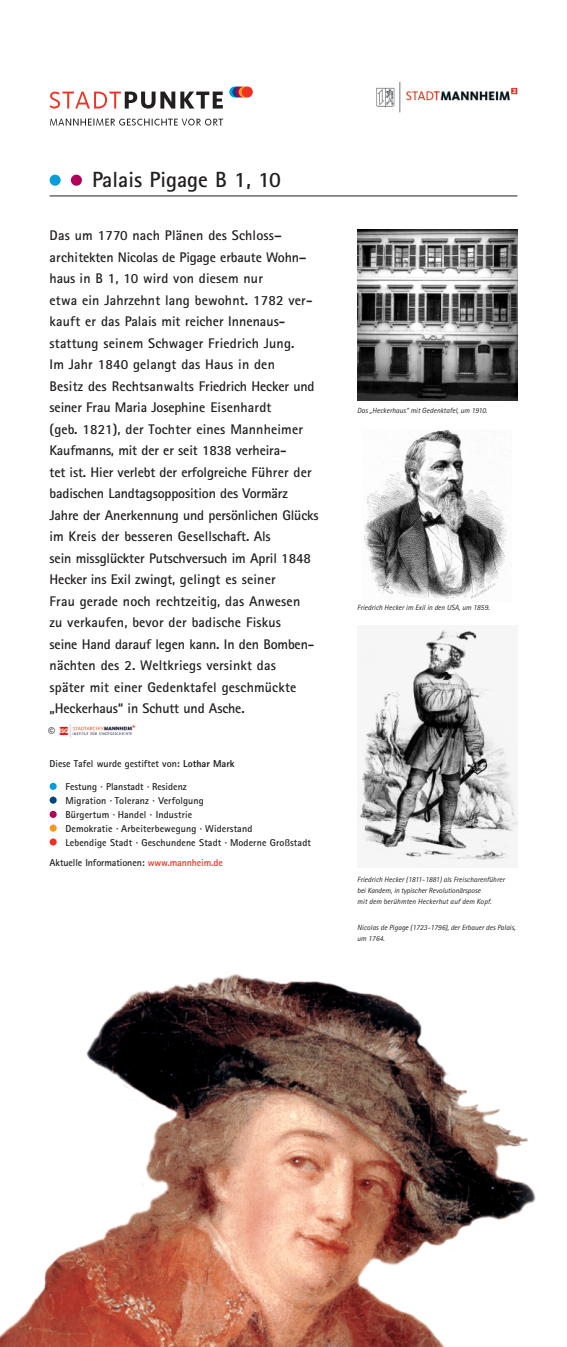
<style>
.page{position:relative;width:567px;height:1347px;background:#fff}
.page>*{position:absolute;margin:0;border:0;box-sizing:border-box;transform-origin:0 0}
.t1{font:700 22px "Rotis Sans Serif";color:#231f20}
.t2{font:700 14px/21.5px "Rotis Sans Serif";letter-spacing:.01em;color:#231f20}
.t3{font:300 14px "Rotis Sans Serif";color:#231f20}
.t4{font:700 10px/14px "Rotis Sans Serif";letter-spacing:.01em;color:#231f20}
.t5{font:700 10px "Rotis Sans Serif";letter-spacing:-.01em;color:#231f20}
.t6{font:italic 7.5px/11px "Rotis Sans Serif";color:#231f20}
.s1{font-weight:800}
.s2{color:#ef3122}
</style>
<div class="page">
<img style="left:0;top:974px;width:536px;height:372px">
<svg style="left:229px;top:86px;width:11px;height:12px"></svg>
<svg style="left:232px;top:86px;width:11px;height:12px"></svg>
<svg style="left:236px;top:86px;width:11px;height:12px"></svg>
<svg style="left:239px;top:86px;width:11px;height:12px"></svg>
<div style="left:242px;top:86px;width:11px;height:12px;background:#ef3122;border-radius:50%"></div>
<img style="left:376px;top:83px;width:142px;height:30px">
<svg style="left:50px;top:92px;width:173px;height:17px"></svg>
<svg style="left:50px;top:119px;width:173px;height:7px"></svg>
<hr style="left:50px;top:196px;width:467px;height:1px;background:#231f20">
<div style="left:71px;top:175px;width:11px;height:11px;background:#b1015c;border-radius:50%"></div>
<div style="left:50px;top:175px;width:11px;height:11px;background:#069ddc;border-radius:50%"></div>
<div style="left:50px;top:824px;width:7px;height:7px;background:#f7971d;border-radius:50%"></div>
<div style="left:50px;top:838px;width:7px;height:7px;background:#ef3122;border-radius:50%"></div>
<div style="left:50px;top:811px;width:7px;height:7px;background:#b1015c;border-radius:50%"></div>
<div style="left:50px;top:796px;width:7px;height:7px;background:#00467e;border-radius:50%"></div>
<div style="left:50px;top:783px;width:7px;height:7px;background:#069ddc;border-radius:50%"></div>
<img style="left:364px;top:429px;width:144px;height:170px">
<img style="left:357px;top:230px;width:160px;height:170px">
<img style="left:359px;top:630px;width:158px;height:234px">
<img style="left:59px;top:724px;width:77px;height:14px">
<h1 class="t1" style="left:92px;top:172px;width:190px">Palais Pigage B 1, 10</h1>
<p class="t2" style="left:50px;top:226px;width:271px">Das um 1770 nach Plänen des Schloss– architekten Nicolas de Pigage erbaute Wohn– haus in B 1, 10 wird von diesem nur<br>etwa ein Jahrzehnt lang bewohnt. 1782 ver&shy;kauft er das Palais mit reicher Innenaus&shy;stattung seinem Schwager Friedrich Jung.<br>Im Jahr 1840 gelangt das Haus in den<br>Besitz des Rechtsanwalts Friedrich Hecker und seiner Frau Maria Josephine Eisenhardt<br>(geb. 1821), der Tochter eines Mannheimer Kaufmanns, mit der er seit 1838 verheira-<br>tet ist. Hier verlebt der erfolgreiche Führer der badischen Landtagsopposition des Vormärz Jahre der Anerkennung und persönlichen Glücks im Kreis der besseren Gesellschaft. Als<br>sein missglückter Putschversuch im April 1848<br>Hecker ins Exil zwingt, gelingt es seiner<br>Frau gerade noch rechtzeitig, das Anwesen<br>zu verkaufen, bevor der badische Fiskus<br>seine Hand darauf legen kann. In den Bomben&shy;nächten des 2. Weltkriegs versinkt das<br>später mit einer Gedenktafel geschmückte „Heckerhaus“ in Schutt und Asche.</p>
<p class="t3" style="left:48px;top:727px;width:8px">©</p>
<p class="t4" style="left:50px;top:757px;width:187px">Diese Tafel wurde gestiftet von: <span class="s1">Lothar Mark</span></p>
<p class="t4" style="left:65px;top:780px;width:247px">Festung · Planstadt · Residenz<br>Migration · Toleranz · Verfolgung<br>Bürgertum · Handel · Industrie<br>Demokratie · Arbeiterbewegung · Widerstand<br>Lebendige Stadt · Geschundene Stadt · Moderne Großstadt</p>
<p class="t5" style="left:50px;top:858px;width:175px">Aktuelle Informationen: <span class="s2">www.mannheim.de</span></p>
<p class="t6" style="left:357px;top:405px;width:132px">Das „Heckerhaus“ mit Gedenktafel, um 1910.</p>
<p class="t6" style="left:357px;top:602px;width:134px">Friedrich Hecker im Exil in den USA, um 1859.</p>
<p class="t6" style="left:357px;top:875px;width:149px">Friedrich Hecker (1811-1881) als Freischarenführer bei Kandern, in typischer Revolutionärspose<br>mit dem berühmten Heckerhut auf dem Kopf.</p>
<p class="t6" style="left:357px;top:922px;width:160px">Nicolas de Pigage (1723-1796), der Erbauer des Palais, um 1764.</p>
</div>
